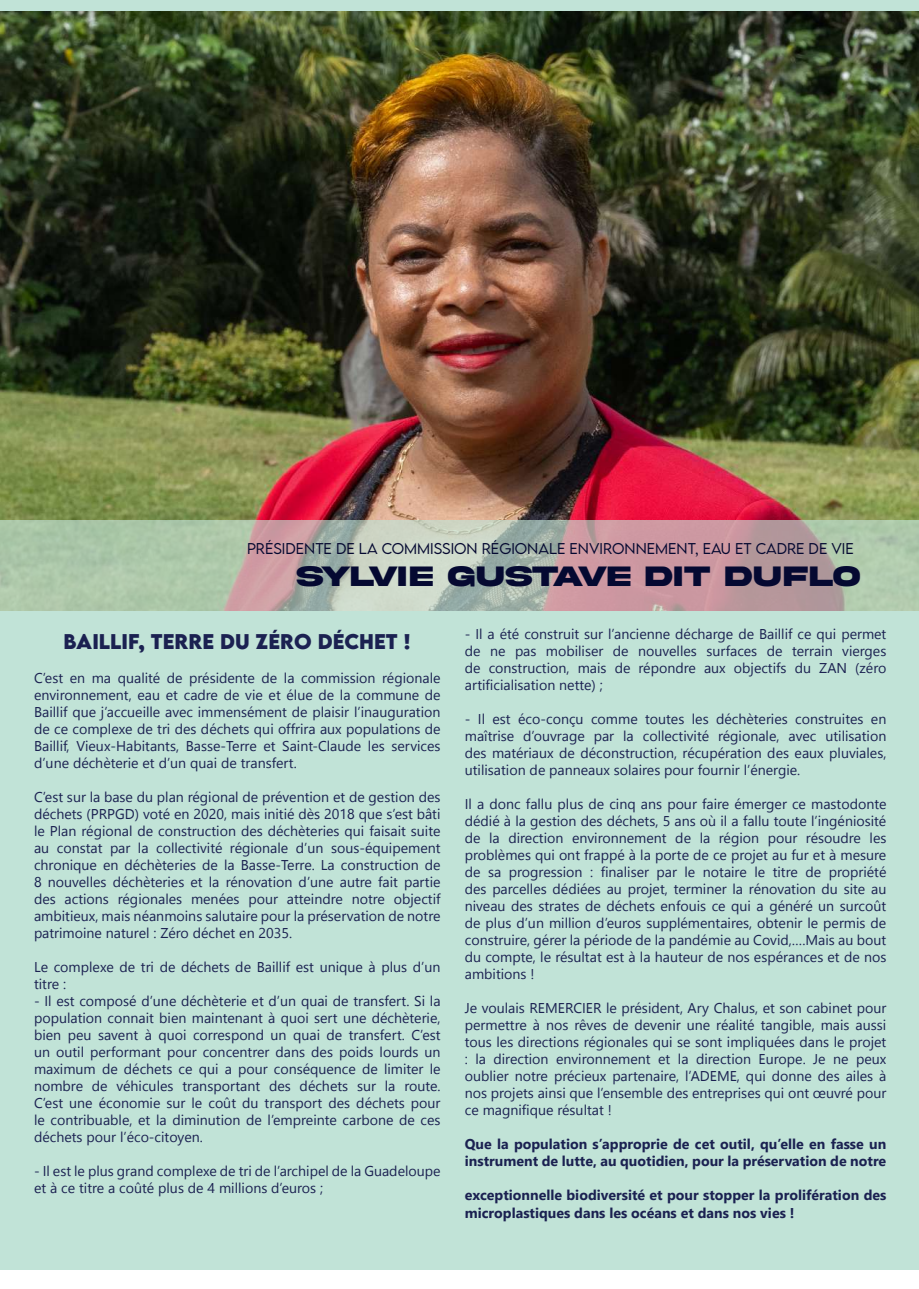
<style>
.page{position:relative;width:919px;height:1289px;background:#fff}
.page>*{position:absolute;margin:0;border:0;box-sizing:border-box;transform-origin:0 0}
.t1{font:700 29.7px "Akira Expanded Super";color:#050931}
.t2{font:700 18.9px "LEMONMILK";color:#1b2151}
.t3{font:14.1px/17px "Leelawadee UI";color:#1b2151;text-align:justify}
.t4{font:700 14.1px/17px "Leelawadee UI";color:#1b2151}
.t5{font:300 13.95px "LEMONMILK";color:#050931}
</style>
<div class="page">
<div style="left:0;top:0;width:918px;height:1268px;background:#c1e3d7"></div>
<img style="left:0;top:519px;width:918px;height:91px">
<img style="left:0;top:11px;width:918px;height:508px">
<p class="t5" style="left:247px;top:539px;width:608px">PRÉSIDENTE DE LA COMMISSION RÉGIONALE ENVIRONNEMENT, EAU ET CADRE DE VIE</p>
<h1 class="t1" style="left:296px;top:562px;width:565px">SYLVIE GUSTAVE dit DUFLO</h1>
<h2 class="t2" style="left:64px;top:628px;width:349px">BAILLIF, TERRE DU ZÉRO DÉCHET !</h2>
<p class="t3" style="left:34px;top:668px;width:408px">C’est en ma qualité de présidente de la commission régionale environnement, eau et cadre de vie et élue de la commune de Baillif que j’accueille avec immensément de plaisir l’inauguration de ce complexe de tri des déchets qui offrira aux populations de Baillif, Vieux-Habitants, Basse-Terre et Saint-Claude les services d’une déchèterie et d’un quai de transfert.</p>
<p class="t3" style="left:34px;top:787px;width:408px">C’est sur la base du plan régional de prévention et de gestion des déchets (PRPGD) voté en 2020, mais initié dès 2018 que s’est bâti le Plan régional de construction des déchèteries qui faisait suite au constat par la collectivité régionale d’un sous-équipement chronique en déchèteries de la Basse-Terre. La construction de 8 nouvelles déchèteries et la rénovation d’une autre fait partie des actions régionales menées pour atteindre notre objectif ambitieux, mais néanmoins salutaire pour la préservation de notre patrimoine naturel : Zéro déchet en 2035.</p>
<p class="t3" style="left:34px;top:957px;width:408px">Le complexe de tri de déchets de Baillif est unique à plus d’un titre :</p>
<p class="t3" style="left:34px;top:991px;width:408px">- Il est composé d’une déchèterie et d’un quai de transfert. Si la population connait bien maintenant à quoi sert une déchèterie, bien peu savent à quoi correspond un quai de transfert. C’est un outil performant pour concentrer dans des poids lourds un maximum de déchets ce qui a pour conséquence de limiter le nombre de véhicules transportant des déchets sur la route.<br>C’est une économie sur le coût du transport des déchets pour le contribuable, et la diminution de l’empreinte carbone de ces déchets pour l’éco-citoyen.</p>
<p class="t3" style="left:34px;top:1162px;width:408px">- Il est le plus grand complexe de tri de l’archipel de la Guadeloupe et à ce titre a coûté plus de 4 millions d’euros ;</p>
<p class="t3" style="left:465px;top:624px;width:423px">- Il a été construit sur l’ancienne décharge de Baillif ce qui permet de ne pas mobiliser de nouvelles surfaces de terrain vierges de construction, mais de répondre aux objectifs du ZAN (zéro artificialisation nette) ;</p>
<p class="t3" style="left:465px;top:709px;width:423px">- Il est éco-conçu comme toutes les déchèteries construites en maîtrise d’ouvrage par la collectivité régionale, avec utilisation des matériaux de déconstruction, récupération des eaux pluviales, utilisation de panneaux solaires pour fournir l’énergie.</p>
<p class="t3" style="left:465px;top:794px;width:423px">Il a donc fallu plus de cinq ans pour faire émerger ce mastodonte dédié à la gestion des déchets, 5 ans où il a fallu toute l’ingéniosité de la direction environnement de la région pour résoudre les problèmes qui ont frappé à la porte de ce projet au fur et à mesure de sa progression : finaliser par le notaire le titre de propriété des parcelles dédiées au projet, terminer la rénovation du site au niveau des strates de déchets enfouis ce qui a généré un surcoût de plus d’un million d’euros supplémentaires, obtenir le permis de construire, gérer la période de la pandémie au Covid,….Mais au bout du compte, le résultat est à la hauteur de nos espérances et de nos ambitions !</p>
<p class="t3" style="left:465px;top:999px;width:423px">Je voulais REMERCIER le président, Ary Chalus, et son cabinet pour permettre à nos rêves de devenir une réalité tangible, mais aussi tous les directions régionales qui se sont impliquées dans le projet : la direction environnement et la direction Europe. Je ne peux oublier notre précieux partenaire, l’ADEME, qui donne des ailes à nos projets ainsi que l’ensemble des entreprises qui ont œuvré pour ce magnifique résultat !</p>
<p class="t4" style="left:465px;top:1135px;width:423px">Que la population s’approprie de cet outil, qu’elle en fasse un instrument de lutte, au quotidien, pour la préservation de notre</p>
<p class="t4" style="left:465px;top:1186px;width:423px">exceptionnelle biodiversité et pour stopper la prolifération des microplastiques dans les océans et dans nos vies !</p>
</div>
